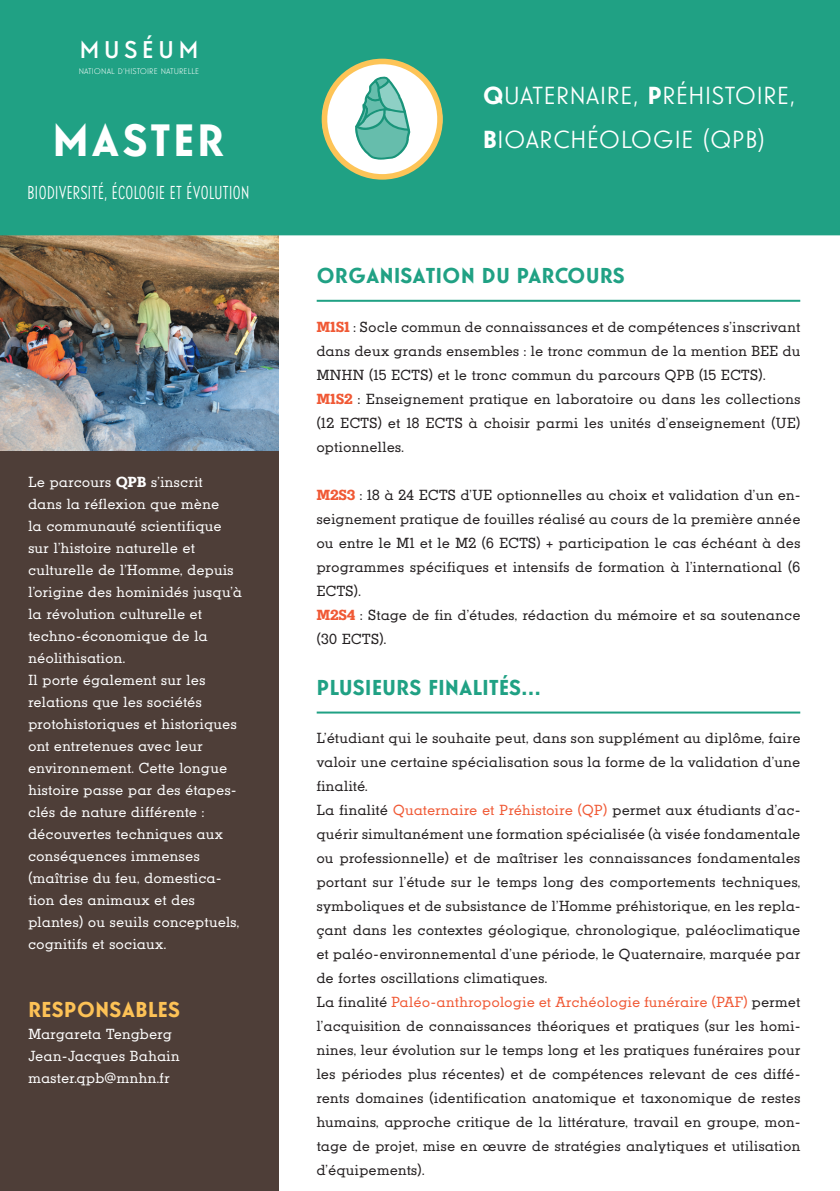
<style>
.page{position:relative;width:840px;height:1191px;background:#fff}
.page>*{position:absolute;margin:0;border:0;box-sizing:border-box;transform-origin:0 0}
.t1{font:700 44px "Guildford Pro";letter-spacing:.08em;color:#fff}
.t2{font:24px/44px "Guildford Pro";letter-spacing:.03em;color:#fff}
.t3{font:500 23.6px "Guildford Pro";letter-spacing:.2em;color:#fff}
.t4{font:700 21px "Guildford Pro";letter-spacing:.03em;color:#20a184}
.t5{font:700 21px "Guildford Pro";letter-spacing:.03em;color:#fdc256}
.t6{font:condensed 18.2px "Guildford Pro";letter-spacing:.03em;color:#fff;scale:.88 1}
.t7{font:14px/24px "Karnak Pro";letter-spacing:.03em;color:#231f20;text-align:justify}
.t8{font:14px/22px "Karnak Pro";letter-spacing:.03em;color:#fff}
.t9{font:300 8px "Guildford Pro";letter-spacing:.01em;color:#fff}
.s1{font-weight:700}
.s2{font-weight:700;color:#f05935}
.s3{color:#f05935}
</style>
<div class="page">
<div style="left:0;top:215px;width:278px;height:976px;background:#4e3e38"></div>
<img style="left:0;top:235px;width:278px;height:215px">
<div style="left:0;top:0;width:839px;height:235px;background:#20a184"></div>
<hr style="left:316px;top:300px;width:483px;height:2px;background:#20a184">
<hr style="left:316px;top:711px;width:483px;height:2px;background:#20a184">
<svg style="left:321px;top:59px;width:121px;height:121px"></svg>
<p class="t3" style="left:80px;top:33px;width:120px">MUSÉUM</p>
<p class="t9" style="left:79px;top:66px;width:122px">NATIONAL D’HISTOIRE NATURELLE</p>
<p class="t1" style="left:53px;top:111px;width:173px">MASTER</p>
<p class="t6" style="left:27px;top:181px;width:253px">BIODIVERSITÉ, ÉCOLOGIE ET ÉVOLUTION</p>
<p class="t8" style="left:28px;top:470px;width:215px">Le parcours <span class="s1">QPB</span> s’inscrit<br>dans la réflexion que mène<br>la communauté scientifique sur l’histoire naturelle et culturelle de l’Homme, depuis l’origine des hominidés jusqu’à la révolution culturelle et techno-économique de la néolithisation.</p>
<p class="t8" style="left:28px;top:668px;width:212px">Il porte également sur les relations que les sociétés protohistoriques et historiques ont entretenues avec leur environnement. Cette longue histoire passe par des étapes&shy;clés de nature différente : découvertes techniques aux conséquences immenses (maîtrise du feu, domestica&shy;tion des animaux et des plantes) ou seuils conceptuels, cognitifs et sociaux.</p>
<p class="t5" style="left:28px;top:995px;width:153px">RESPONSABLES</p>
<p class="t8" style="left:28px;top:1023px;width:145px">Margareta Tengberg</p>
<p class="t8" style="left:28px;top:1045px;width:153px">Jean-Jacques Bahain</p>
<p class="t8" style="left:28px;top:1067px;width:143px">master.qpb@mnhn.fr</p>
<p class="t2" style="left:482px;top:73px;width:313px"><span class="s1">Q</span>UATERNAIRE, <span class="s1">P</span>RÉHISTOIRE,<br><span class="s1">B</span>IOARCHÉOLOGIE (QPB)</p>
<p class="t4" style="left:316px;top:261px;width:309px">ORGANISATION DU PARCOURS</p>
<p class="t7" style="left:316px;top:315px;width:485px"><span class="s2">M1S1</span> : Socle commun de connaissances et de compétences s’inscrivant dans deux grands ensembles : le tronc commun de la mention BEE du MNHN (15 ECTS) et le tronc commun du parcours QPB (15 ECTS).</p>
<p class="t7" style="left:316px;top:387px;width:485px"><span class="s2">M1S2</span> : Enseignement pratique en laboratoire ou dans les collections (12 ECTS) et 18 ECTS à choisir parmi les unités d’enseignement (UE) optionnelles.</p>
<p class="t7" style="left:316px;top:483px;width:485px"><span class="s2">M2S3</span> : 18 à 24 ECTS d’UE optionnelles au choix et validation d’un en&shy;seignement pratique de fouilles réalisé au cours de la première année ou entre le M1 et le M2 (6 ECTS) + participation le cas échéant à des programmes spécifiques et intensifs de formation à l’international (6<br>ECTS).</p>
<p class="t7" style="left:316px;top:603px;width:485px"><span class="s2">M2S4</span> : Stage de fin d’études, rédaction du mémoire et sa soutenance (30 ECTS).</p>
<p class="t4" style="left:316px;top:673px;width:225px">PLUSIEURS FINALITÉS...</p>
<p class="t7" style="left:316px;top:725px;width:485px">L’étudiant qui le souhaite peut, dans son supplément au diplôme, faire valoir une certaine spécialisation sous la forme de la validation d’une finalité.</p>
<p class="t7" style="left:316px;top:797px;width:485px">La finalité <span class="s3">Quaternaire et Préhistoire (QP)</span> permet aux étudiants d’ac&shy;quérir simultanément une formation spécialisée (à visée fondamentale ou professionnelle) et de maîtriser les connaissances fondamentales portant sur l’étude sur le temps long des comportements techniques, symboliques et de subsistance de l’Homme préhistorique, en les repla&shy;çant dans les contextes géologique, chronologique, paléoclimatique et paléo-environnemental d’une période, le Quaternaire, marquée par de fortes oscillations climatiques.</p>
<p class="t7" style="left:316px;top:989px;width:485px">La finalité <span class="s3">Paléo-anthropologie et Archéologie funéraire (PAF)</span> permet l’acquisition de connaissances théoriques et pratiques (sur les homi&shy;nines, leur évolution sur le temps long et les pratiques funéraires pour les périodes plus récentes) et de compétences relevant de ces diffé&shy;rents domaines (identification anatomique et taxonomique de restes humains, approche critique de la littérature, travail en groupe, mon&shy;tage de projet, mise en œuvre de stratégies analytiques et utilisation d’équipements).</p>
</div>
